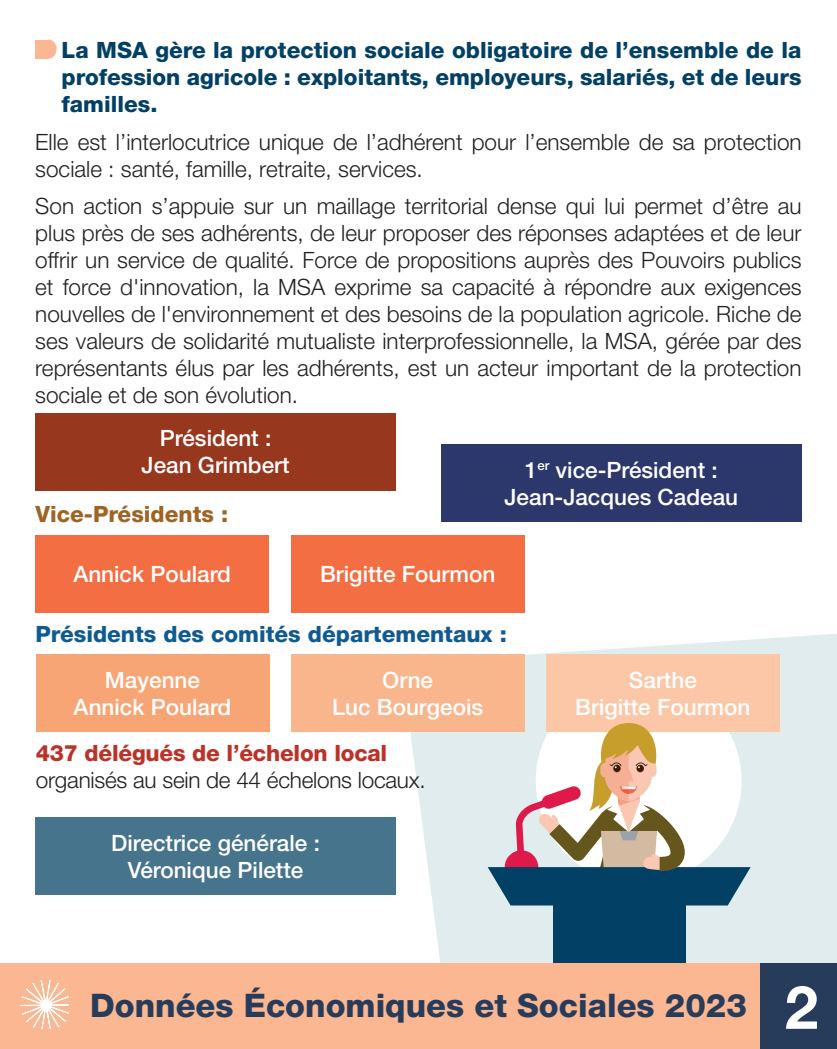
<style>
.page{position:relative;width:837px;height:1049px;background:#fff}
.page>*{position:absolute;margin:0;border:0;box-sizing:border-box;transform-origin:0 0}
.t1{font:800 32.5px "Helvetica Neue LT Std";color:#273c5b}
.t2{font:300 22.5px/27px "Helvetica Neue LT Std";color:#231f20}
.t3{font:500 22.5px/27px "Helvetica Neue LT Std";color:#fff;text-align:center}
.t4{font:800 22.5px/27px "Helvetica Neue LT Std";color:#024066;text-align:justify}
.t5{font:800 22.5px "Helvetica Neue LT Std";color:#105a92}
.t6{font:800 22.5px "Helvetica Neue LT Std";letter-spacing:-.01em;color:#bd3227}
.t7{font:800 22.5px "Helvetica Neue LT Std";color:#9f6424}
.s1{font-weight:700;font-size:60px;color:#fff}
</style>
<div class="page">
<svg style="left:401px;top:634px;width:435px;height:330px;fill:#e0ecee"></svg>
<div style="left:35px;top:413px;width:360px;height:77px;background:#96371e"></div>
<div style="left:441px;top:444px;width:360px;height:78px;background:#2c376c"></div>
<div style="left:291px;top:535px;width:233px;height:78px;background:#f36e43"></div>
<div style="left:35px;top:535px;width:234px;height:78px;background:#f36e43"></div>
<div style="left:36px;top:654px;width:233px;height:78px;background:#f8a576"></div>
<div style="left:546px;top:654px;width:233px;height:78px;background:#fbc7a6"></div>
<div style="left:291px;top:654px;width:233px;height:78px;background:#f9b68d"></div>
<div style="left:35px;top:817px;width:360px;height:78px;background:#47748d"></div>
<div style="left:552px;top:886px;width:133px;height:78px;background:#024066"></div>
<svg style="left:487px;top:723px;width:263px;height:182px"></svg>
<div style="left:35px;top:40px;width:14px;height:18px;background:#fab792"></div>
<div style="left:42px;top:40px;width:15px;height:18px;background:#fab792;border-radius:50%"></div>
<div style="left:0;top:964px;width:760px;height:85px;background:#fab792"></div>
<div style="left:760px;top:964px;width:76px;height:85px;background:#273c5b"></div>
<svg style="left:20px;top:980px;width:48px;height:48px"></svg>
<hr style="left:836px;top:964px;width:1px;height:85px;background:#fab792">
<p class="t4" style="left:62px;top:36px;width:741px">La MSA gère la protection sociale obligatoire de l’ensemble de la profession agricole : exploitants, employeurs, salariés, et de leurs familles.</p>
<p class="t2" style="left:35px;top:128px;width:767px">Elle est l’interlocutrice unique de l’adhérent pour l’ensemble de sa protection sociale : santé, famille, retraite, services.</p>
<p class="t2" style="left:35px;top:192px;width:767px;text-align:justify">Son action s’appuie sur un maillage territorial dense qui lui permet d’être au plus près de ses adhérents, de leur proposer des réponses adaptées et de leur offrir un service de qualité. Force de propositions auprès des Pouvoirs publics et force d'innovation, la MSA exprime sa capacité à répondre aux exigences nouvelles de l'environnement et des besoins de la population agricole. Riche de ses valeurs de solidarité mutualiste interprofessionnelle, la MSA, gérée par des représentants élus par les adhérents, est un acteur important de la protection sociale et de son évolution.</p>
<p class="t3" style="left:141px;top:424px;width:149px">Président :<br>Jean Grimbert</p>
<p class="t7" style="left:35px;top:501px;width:194px">Vice-Présidents :</p>
<p class="t3" style="left:504px;top:456px;width:235px">1<sup>er</sup> vice-Président :<br>Jean-Jacques Cadeau</p>
<p class="t3" style="left:73px;top:560px;width:159px">Annick Poulard</p>
<p class="t3" style="left:320px;top:560px;width:177px">Brigitte Fourmon</p>
<p class="t5" style="left:35px;top:620px;width:472px">Présidents des comités départementaux :</p>
<p class="t3" style="left:74px;top:666px;width:159px">Mayenne<br>Annick Poulard</p>
<p class="t3" style="left:575px;top:666px;width:177px">Sarthe<br>Brigitte Fourmon</p>
<p class="t3" style="left:332px;top:666px;width:152px">Orne<br>Luc Bourgeois</p>
<p class="t6" style="left:36px;top:740px;width:353px">437 délégués de l’échelon local</p>
<p class="t2" style="left:36px;top:766px;width:391px">organisés au sein de 44 échelons locaux.</p>
<p class="t3" style="left:111px;top:829px;width:210px">Directrice générale :<br>Véronique Pilette</p>
<h1 class="t1" style="left:90px;top:986px;width:729px">Données Économiques et Sociales 2023 <span class="s1">2</span></h1>
</div>
